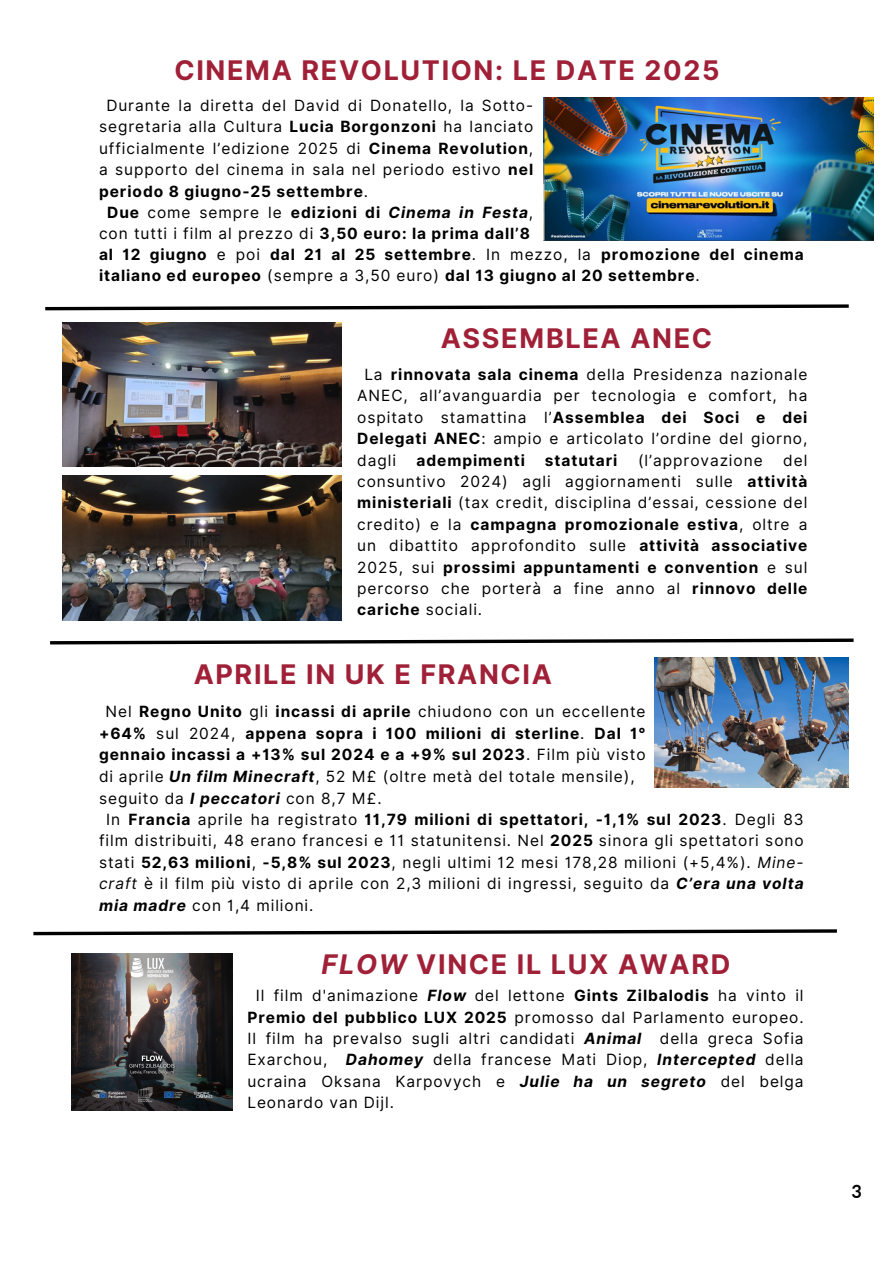
<style>
.page{position:relative;width:894px;height:1264px;background:#fff}
.page>*{position:absolute;margin:0;border:0;box-sizing:border-box;transform-origin:0 0}
.t1{font:700 27px "Inter";letter-spacing:.06em;color:#a02037}
.t2{font:700 18px "Aleo";color:#000}
.t3{font:15.45px/21.5px "Inter";letter-spacing:.06em;color:#000;text-align:justify}
.t4{font:700 15.45px/21.5px "Inter";letter-spacing:.06em;color:#000}
.s1{font-weight:700}
.s2{font-weight:700;font-style:italic}
.s3{font-weight:400}
.s4{font-style:italic}
</style>
<div class="page">
<svg style="left:45px;top:304px;width:804px;height:7px"></svg>
<svg style="left:33px;top:929px;width:804px;height:7px"></svg>
<img style="left:543px;top:98px;width:330px;height:143px">
<img style="left:72px;top:953px;width:160px;height:157px">
<svg style="left:50px;top:638px;width:804px;height:7px"></svg>
<img style="left:654px;top:657px;width:194px;height:130px">
<img style="left:63px;top:323px;width:278px;height:144px">
<img style="left:63px;top:475px;width:278px;height:145px">
<p class="t1" style="left:174px;top:54px;width:546px">CINEMA REVOLUTION: LE DATE 2025</p>
<p class="t3" style="left:99px;top:95px;width:435px;text-indent:7px">Durante la diretta del David di Donatello, la Sotto&shy;segretaria alla Cultura <span class="s1">Lucia Borgonzoni</span> ha lanciato ufficialmente l’edizione 2025 di <span class="s1">Cinema Revolution</span>, a supporto del cinema in sala nel periodo estivo <span class="s1">nel periodo 8 giugno-25 settembre</span>.</p>
<h1 class="t3" style="left:99px;top:201px;width:435px;text-align:center"><span class="s1">Due</span> come sempre le <span class="s1">edizioni di</span> <span class="s2">Cinema in Festa</span>, con tutti i film al prezzo di <span class="s1">3,50 euro: la prima dall’8</span></h1>
<p class="t4" style="left:99px;top:244px;width:705px">al 12 giugno <span class="s3">e poi</span> dal 21 al 25 settembre<span class="s3">. In mezzo, la</span> promozione del cinema italiano ed europeo <span class="s3">(sempre a 3,50 euro)</span> dal 13 giugno al 20 settembre<span class="s3">.</span></p>
<p class="t1" style="left:440px;top:322px;width:273px">ASSEMBLEA ANEC</p>
<h1 class="t3" style="left:357px;top:363px;width:451px;text-indent:7px">La <span class="s1">rinnovata sala cinema</span> della Presidenza nazionale ANEC, all’avanguardia per tecnologia e comfort, ha ospitato stamattina l’<span class="s1">Assemblea dei Soci e dei Delegati ANEC</span>: ampio e articolato l’ordine del giorno, dagli</h1>
<h1 class="t4" style="left:416px;top:449px;width:110px">adempimenti</h1>
<h1 class="t4" style="left:545px;top:449px;width:74px">statutari</h1>
<h1 class="t3" style="left:638px;top:449px;width:126px">(l’approvazione</h1>
<h1 class="t3" style="left:357px;top:449px;width:451px;text-indent:426px">del consuntivo 2024) agli aggiornamenti sulle <span class="s1">attività ministeriali</span> (tax credit, disciplina d’essai, cessione del credito) e la <span class="s1">campagna promozionale estiva</span>, oltre a un dibattito approfondito sulle <span class="s1">attività associative </span>2025, sui <span class="s1">prossimi appuntamenti e convention</span> e sul percorso che porterà a fine anno al <span class="s1">rinnovo delle cariche</span> sociali.</h1>
<p class="t1" style="left:194px;top:658px;width:359px">APRILE IN UK E FRANCIA</p>
<p class="t4" style="left:99px;top:701px;width:548px;text-align:justify;text-indent:7px"><span class="s3">Nel</span> Regno Unito <span class="s3">gli</span> incassi di aprile <span class="s3">chiudono con un eccellente </span>+64% <span class="s3">sul 2024,</span> appena sopra i 100 milioni di sterline<span class="s3">.</span> Dal 1° gennaio incassi a +13% sul 2024 e a +9% sul 2023<span class="s3">. Film più visto di aprile</span> <span class="s4">Un film Minecraft</span><span class="s3">, 52 M£ (oltre metà del totale mensile),</span></p>
<p class="t3" style="left:99px;top:787px;width:284px">seguito da <span class="s2">I peccatori</span> con 8,7 M£.</p>
<p class="t3" style="left:99px;top:808px;width:706px;text-indent:7px">In <span class="s1">Francia</span> aprile ha registrato <span class="s1">11,79 milioni di spettatori, -1,1% sul 2023</span>. Degli 83 film distribuiti, 48 erano francesi e 11 statunitensi. Nel <span class="s1">2025</span> sinora gli spettatori sono stati <span class="s1">52,63 milioni</span>, <span class="s1">-5,8% sul 2023</span>, negli ultimi 12 mesi 178,28 milioni (+5,4%). <span class="s4">Mine&shy;craft</span> è il film più visto di aprile con 2,3 milioni di ingressi, seguito da <span class="s2">C’era una volta mia madre</span> con 1,4 milioni.</p>
<p class="t1" style="left:321px;top:948px;width:410px"><span class="s4">FLOW</span> VINCE IL LUX AWARD</p>
<p class="t3" style="left:247px;top:984px;width:557px;text-indent:8px">Il film d'animazione <span class="s2">Flow</span> del lettone <span class="s1">Gints Zilbalodis</span> ha vinto il <span class="s1">Premio del pubblico LUX 2025</span> promosso dal Parlamento europeo.<br>Il film ha prevalso sugli altri candidati <span class="s2">Animal</span> della greca Sofia Exarchou, <span class="s2">Dahomey</span> della francese Mati Diop, <span class="s2">Intercepted</span> della ucraina Oksana Karpovych e <span class="s2">Julie ha un segreto</span> del belga Leonardo van Dijl.</p>
<p class="t2" style="left:851px;top:1180px;width:11px">3</p>
</div>
